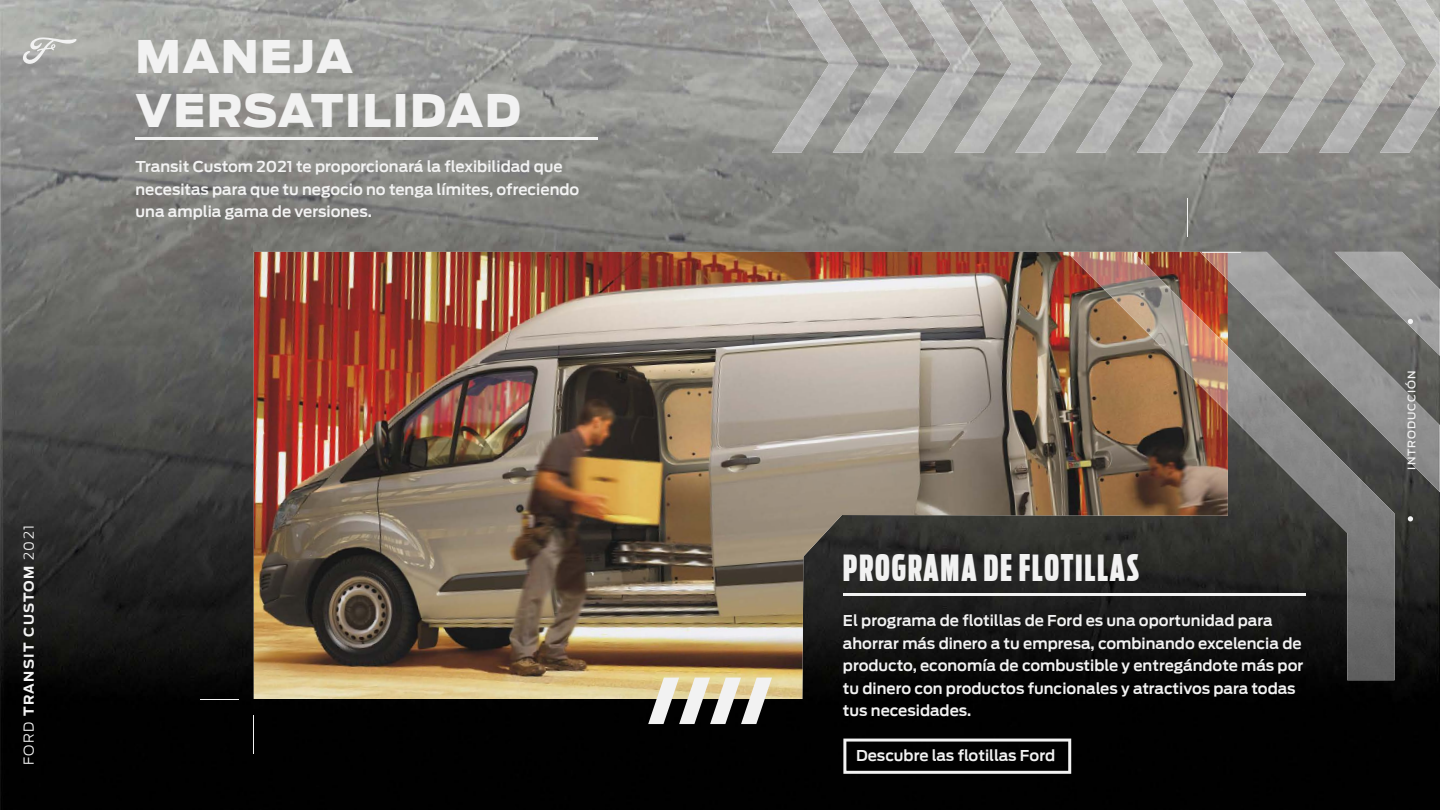
<style>
.page{position:relative;width:1440px;height:810px;background:#fff}
.page>*{position:absolute;margin:0;border:0;box-sizing:border-box;transform-origin:0 0}
.t1{font:45px/54px "Ford Antenna Black";letter-spacing:.03em;color:#f2f2f2}
.t2{font:36px "Ford Antenna Comp Black";letter-spacing:.05em;color:#f2f2f2}
.t3{font:15px/22.5px "Ford Antenna Semibold";color:#f2f2f2}
.t4{font:13.5px "Ford Antenna Bold";letter-spacing:.1em;color:#f2f2f2}
.t5{font:10.5px "Ford Antenna Medium";letter-spacing:.1em;color:#f2f2f2}
.s1{font-family:"Ford Antenna Light"}
</style>
<div class="page">
<img style="left:0;top:0;width:1440px;height:810px">
<img style="left:254px;top:252px;width:974px;height:447px">
<hr style="left:843px;top:593px;width:463px;height:3px;background:#f2f2f2">
<hr style="left:135px;top:137px;width:463px;height:3px;background:#f2f2f2">
<hr style="left:253px;top:715px;width:1px;height:39px;background:#f2f2f2">
<hr style="left:1187px;top:198px;width:1px;height:39px;background:#f2f2f2">
<hr style="left:200px;top:699px;width:39px;height:1px;background:#f2f2f2">
<svg style="left:648px;top:678px;width:124px;height:46px"></svg>
<svg style="left:843px;top:739px;width:228px;height:35px;background:#2c2c2c"></svg>
<img style="left:1228px;top:252px;width:212px;height:240px">
<svg style="left:1228px;top:252px;width:13px;height:1px"></svg>
<img style="left:1228px;top:347px;width:167px;height:333px">
<img style="left:1067px;top:252px;width:161px;height:161px">
<img style="left:788px;top:0;width:61px;height:64px">
<img style="left:772px;top:64px;width:61px;height:89px">
<img style="left:849px;top:0;width:61px;height:64px">
<img style="left:833px;top:64px;width:61px;height:89px">
<img style="left:910px;top:0;width:60px;height:64px">
<img style="left:894px;top:64px;width:60px;height:89px">
<img style="left:970px;top:0;width:61px;height:64px">
<img style="left:954px;top:64px;width:61px;height:89px">
<img style="left:1031px;top:0;width:61px;height:64px">
<img style="left:1015px;top:64px;width:61px;height:89px">
<img style="left:1092px;top:0;width:61px;height:64px">
<img style="left:1076px;top:64px;width:61px;height:89px">
<img style="left:1153px;top:0;width:60px;height:64px">
<img style="left:1137px;top:64px;width:61px;height:89px">
<img style="left:1213px;top:0;width:61px;height:64px">
<img style="left:1198px;top:64px;width:60px;height:89px">
<img style="left:1274px;top:0;width:61px;height:64px">
<img style="left:1258px;top:64px;width:61px;height:89px">
<img style="left:1335px;top:0;width:61px;height:64px">
<img style="left:1319px;top:64px;width:61px;height:89px">
<img style="left:1396px;top:0;width:44px;height:64px">
<img style="left:1380px;top:64px;width:60px;height:89px">
<svg style="left:1408px;top:319px;width:5px;height:5px"></svg>
<svg style="left:1408px;top:516px;width:5px;height:5px"></svg>
<svg style="left:23px;top:37px;width:54px;height:27px"></svg>
<h1 class="t1" style="left:136px;top:26px;width:387px">MANEJA<br>VERSATILIDAD</h1>
<p class="t3" style="left:136px;top:154px;width:445px">Transit Custom 2021 te proporcionará la flexibilidad que necesitas para que tu negocio no tenga límites, ofreciendo una amplia gama de versiones.</p>
<p class="t4" style="left:17px;top:765px;width:242px;rotate:-90deg"><span class="s1">FORD</span> TRANSIT CUSTOM <span class="s1">2021</span></p>
<h2 class="t2" style="left:843px;top:536px;width:298px">PROGRAMA DE FLOTILLAS</h2>
<p class="t3" style="left:843px;top:608px;width:462px">El programa de flotillas de Ford es una oportunidad para ahorrar más dinero a tu empresa, combinando excelencia de producto, economía de combustible y entregándote más por tu dinero con productos funcionales y atractivos para todas tus necesidades.</p>
<p class="t3" style="left:856px;top:743px;width:201px">Descubre las flotillas Ford</p>
<p class="t5" style="left:1402px;top:470px;width:100px;rotate:-90deg">INTRODUCCIÓN</p>
</div>
